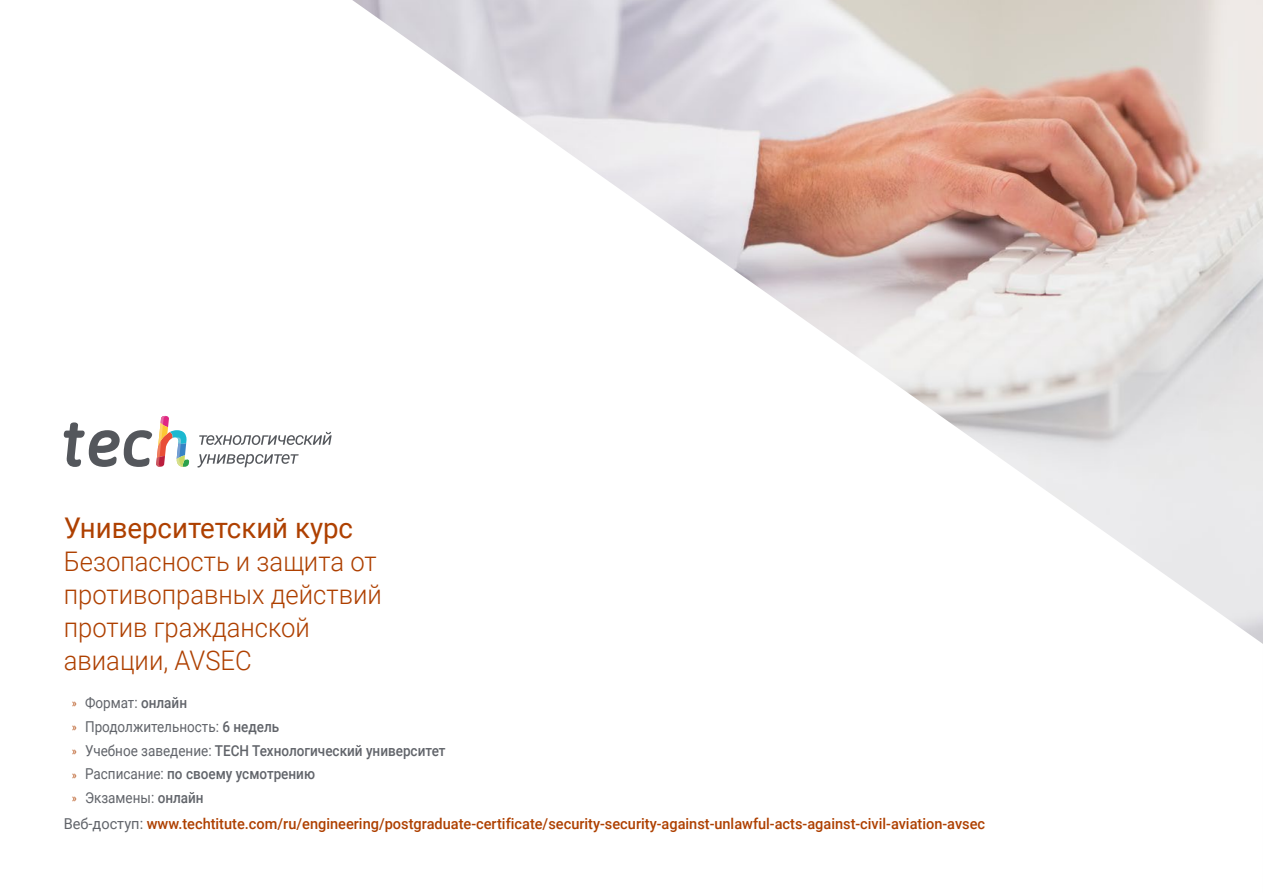
<style>
.page{position:relative;width:1263px;height:893px;background:#fff}
.page>*{position:absolute;margin:0;border:0;box-sizing:border-box;transform-origin:0 0}
.t1{font:28.5px "Roboto";color:#ae4000}
.t2{font:300 27px/33px "Roboto";color:#ae4000;scale:.95 1}
.t3{font:500 15px "Roboto";color:#ae4000}
.t4{font:500 15px/23.7px "Roboto";color:#61646a;scale:.9 1}
.s1{font-family:"Myriad Pro";font-weight:400;font-size:12px;color:#ae4000}
.s2{font-weight:400}
.s3{font-weight:400;color:#61646a}
</style>
<div class="page">
<img style="left:352px;top:0;width:911px;height:644px">
<svg style="left:199px;top:432px;width:133px;height:13px"></svg>
<svg style="left:197px;top:454px;width:102px;height:13px"></svg>
<svg style="left:64px;top:416px;width:125px;height:51px"></svg>
<h1 class="t1" style="left:64px;top:508px;width:291px">Университетский курс</h1>
<h2 class="t2" style="left:64px;top:544px;width:336px">Безопасность и защита от противоправных действий против гражданской авиации, AVSEC</h2>
<p class="t4" style="left:72px;top:690px;width:416px"><span class="s1">»</span> <span class="s2">Формат:</span> oнлайн<br><span class="s1">»</span> <span class="s2">Продолжительность:</span> 6 недель<br><span class="s1">»</span> <span class="s2">Учебное заведение:</span> TECH Технологический университет <span class="s1">»</span> <span class="s2">Расписание:</span> по своему усмотрению<br><span class="s1">»</span> <span class="s2">Экзамены:</span> oнлайн</p>
<p class="t3" style="left:64px;top:813px;width:923px"><span class="s3">Веб-доступ:</span> www.techtitute.com/ru/engineering/postgraduate-certificate/security-security-against-unlawful-acts-against-civil-aviation-avsec</p>
</div>
